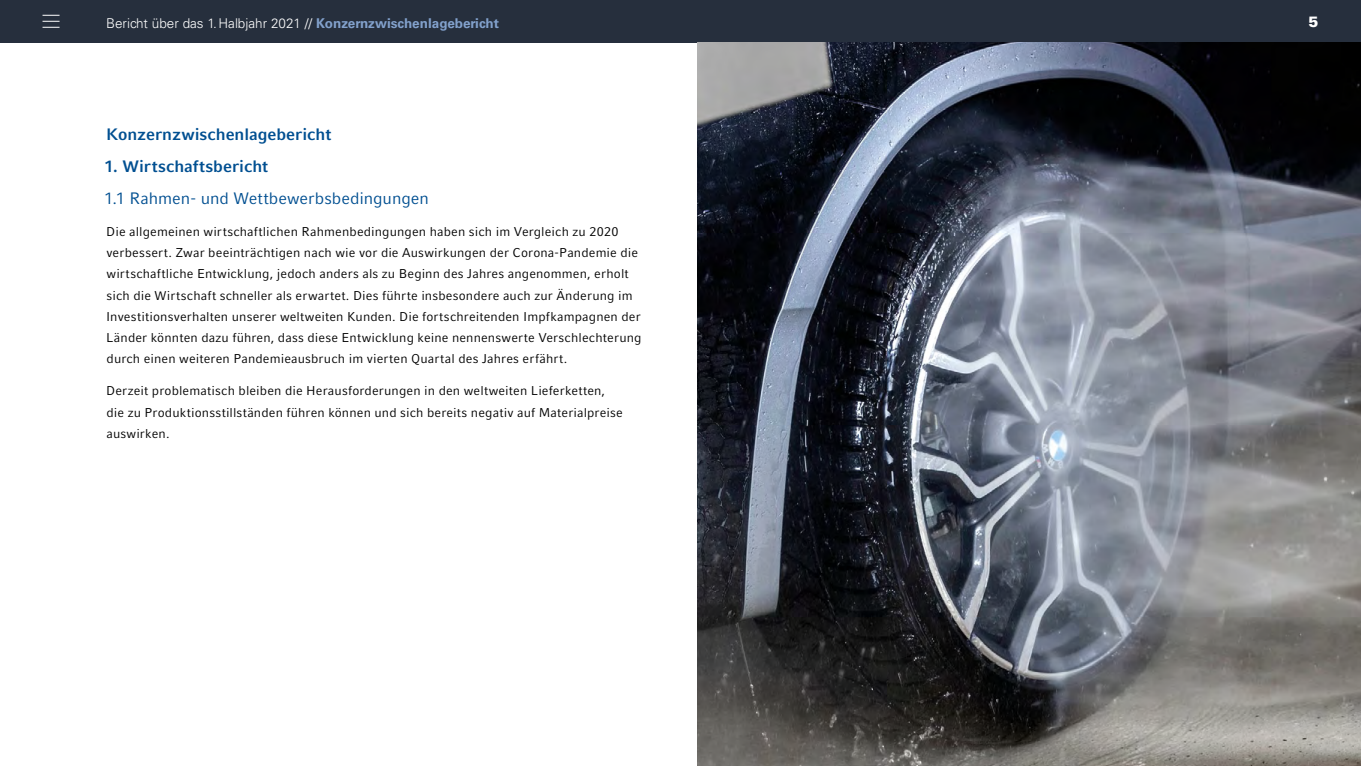
<style>
.page{position:relative;width:1361px;height:766px;background:#fff}
.page>*{position:absolute;margin:0;border:0;box-sizing:border-box;transform-origin:0 0}
.t1{font:700 16.5px "Compatil Fact LT Pro";color:#004f91}
.t2{font:16.5px "Compatil Fact LT Pro";color:#004f91}
.t3{font:900 15px "Univers LT";color:#fff}
.t4{font:300 13.5px "Univers LT";color:#fff}
.t5{font:12.75px/21.3px "Compatil Fact LT Pro";letter-spacing:.01em;color:#000}
.s1{font-weight:700;color:#82a1cc}
</style>
<div class="page">
<div style="left:0;top:0;width:1361px;height:43px;background:#262f3d"></div>
<svg style="left:43px;top:15px;width:17px;height:13px"></svg>
<img style="left:697px;top:43px;width:664px;height:722px">
<p class="t4" style="left:106px;top:15px;width:394px">Bericht über das 1.Halbjahr 2021 // <span class="s1">Konzernzwischenlagebericht</span></p>
<p class="t1" style="left:106px;top:124px;width:227px">Konzernzwischenlagebericht</p>
<p class="t1" style="left:105px;top:156px;width:165px">1. Wirtschaftsbericht</p>
<p class="t2" style="left:104px;top:188px;width:326px">1.1 Rahmen- und Wettbewerbsbedingungen</p>
<p class="t5" style="left:106px;top:220px;width:537px">Die allgemeinen wirtschaftlichen Rahmenbedingungen haben sich im Vergleich zu 2020 verbessert. Zwar beeinträchtigen nach wie vor die Auswirkungen der Corona-Pandemie die wirtschaftliche Entwicklung, jedoch anders als zu Beginn des Jahres angenommen, erholt sich die Wirtschaft schneller als erwartet. Dies führte insbesondere auch zur Änderung im Investitionsverhalten unserer weltweiten Kunden. Die fortschreitenden Impfkampagnen der Länder könnten dazu führen, dass diese Entwicklung keine nennenswerte Verschlechterung durch einen weiteren Pandemieausbruch im vierten Quartal des Jahres erfährt.</p>
<p class="t5" style="left:106px;top:380px;width:518px">Derzeit problematisch bleiben die Herausforderungen in den weltweiten Lieferketten, die zu Produktionsstillständen führen können und sich bereits negativ auf Materialpreise auswirken.</p>
<p class="t3" style="left:1308px;top:12px;width:12px">5</p>
</div>
